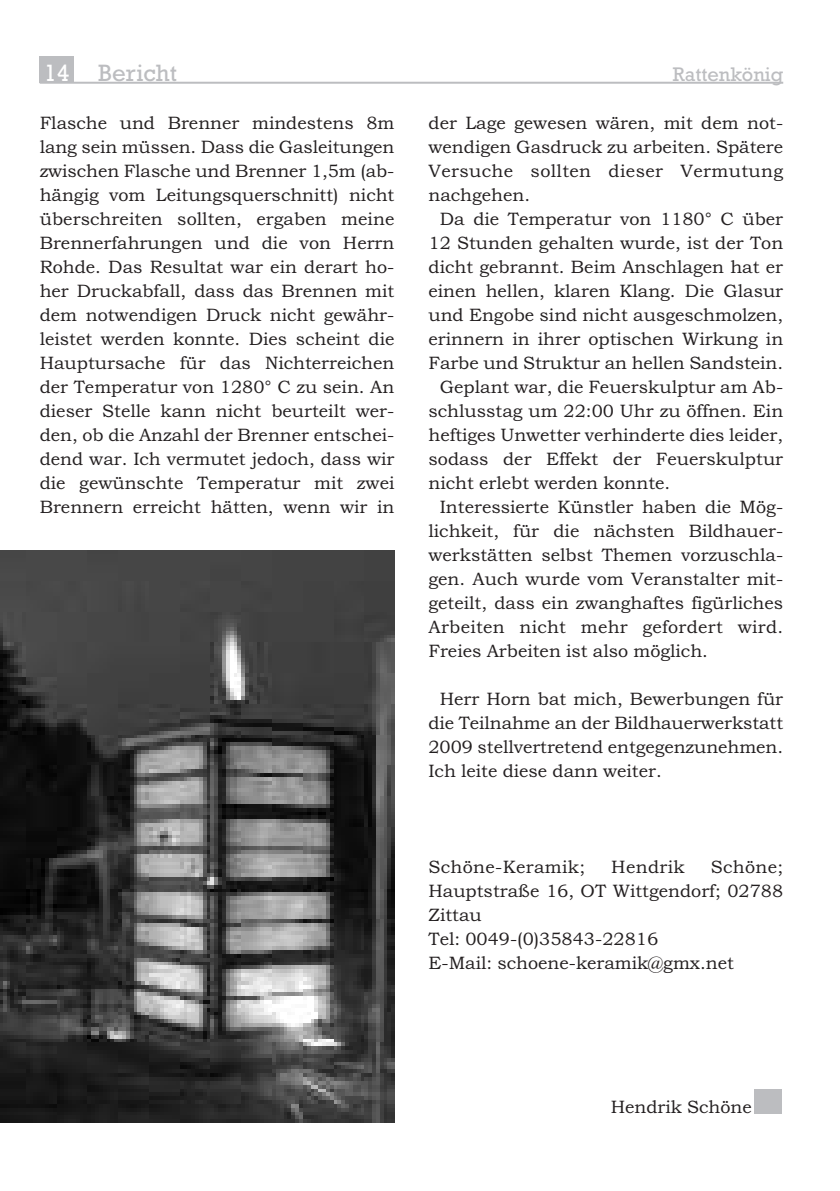
<style>
.page{position:relative;width:840px;height:1191px;background:#fff}
.page>*{position:absolute;margin:0;border:0;box-sizing:border-box;transform-origin:0 0}
.t1{font:24px "Rockwell";color:#bcbdc0}
.t2{font:20px "Rockwell";color:#bcbdc0}
.t3{font:18px/24px "Bookman Old Style";color:#231f20;text-align:justify}
.t4{font:18px "Bookman Old Style";letter-spacing:.02em;color:#231f20}
.s1{color:#fff}
</style>
<div class="page">
<hr style="left:40px;top:82px;width:742px;height:2px;background:#bcbdc0">
<div style="left:40px;top:57px;width:34px;height:26px;background:#bcbdc0"></div>
<div style="left:753px;top:1089px;width:27px;height:24px;background:#bcbdc0"></div>
<img style="left:0;top:551px;width:394px;height:572px">
<h1 class="t1" style="left:44px;top:58px;width:135px"><span class="s1">14</span> Bericht</h1>
<p class="t2" style="left:672px;top:62px;width:112px">Rattenkönig</p>
<p class="t3" style="left:40px;top:110px;width:356px">Flasche und Brenner mindestens 8m lang sein müssen. Dass die Gasleitungen zwischen Flasche und Brenner 1,5m (ab&shy;hängig vom Leitungsquerschnitt) nicht überschreiten sollten, ergaben meine Brennerfahrungen und die von Herrn Rohde. Das Resultat war ein derart ho&shy;her Druckabfall, dass das Brennen mit dem notwendigen Druck nicht gewähr&shy;leistet werden konnte. Dies scheint die Hauptursache für das Nichterreichen der Temperatur von 1280° C zu sein. An dieser Stelle kann nicht beurteilt wer&shy;den, ob die Anzahl der Brenner entschei&shy;dend war. Ich vermutet jedoch, dass wir die gewünschte Temperatur mit zwei Brennern erreicht hätten, wenn wir in</p>
<p class="t3" style="left:428px;top:110px;width:356px">der Lage gewesen wären, mit dem not&shy;wendigen Gasdruck zu arbeiten. Spätere Versuche sollten dieser Vermutung nachgehen.</p>
<p class="t3" style="left:439px;top:206px;width:344px">Da die Temperatur von 1180° C über</p>
<p class="t3" style="left:428px;top:230px;width:356px">12 Stunden gehalten wurde, ist der Ton</p>
<p class="t3" style="left:428px;top:254px;width:356px">dicht gebrannt. Beim Anschlagen hat er</p>
<p class="t3" style="left:428px;top:278px;width:356px">einen hellen, klaren Klang. Die Glasur</p>
<p class="t3" style="left:428px;top:302px;width:356px">und Engobe sind nicht ausgeschmolzen,</p>
<p class="t3" style="left:428px;top:326px;width:356px">erinnern in ihrer optischen Wirkung in</p>
<p class="t3" style="left:428px;top:350px;width:356px">Farbe und Struktur an hellen Sandstein.</p>
<p class="t3" style="left:439px;top:374px;width:344px">Geplant war, die Feuerskulptur am Ab-</p>
<p class="t3" style="left:428px;top:398px;width:356px">schlusstag um 22:00 Uhr zu öffnen. Ein</p>
<p class="t3" style="left:428px;top:422px;width:356px">heftiges Unwetter verhinderte dies leider,</p>
<p class="t3" style="left:428px;top:446px;width:356px">sodass der Effekt der Feuerskulptur</p>
<p class="t3" style="left:428px;top:470px;width:243px">nicht erlebt werden konnte.</p>
<p class="t3" style="left:439px;top:494px;width:344px">Interessierte Künstler haben die Mög-</p>
<p class="t3" style="left:428px;top:518px;width:356px">lichkeit, für die nächsten Bildhauer-</p>
<p class="t3" style="left:428px;top:542px;width:356px">werkstätten selbst Themen vorzuschla-</p>
<p class="t3" style="left:428px;top:566px;width:356px">gen. Auch wurde vom Veranstalter mit-</p>
<p class="t3" style="left:428px;top:590px;width:356px">geteilt, dass ein zwanghaftes figürliches</p>
<p class="t3" style="left:428px;top:614px;width:356px">Arbeiten nicht mehr gefordert wird.</p>
<p class="t3" style="left:428px;top:638px;width:281px">Freies Arbeiten ist also möglich.</p>
<p class="t3" style="left:428px;top:686px;width:356px;text-indent:11px">Herr Horn bat mich, Bewerbungen für die Teilnahme an der Bildhauerwerkstatt 2009 stellvertretend entgegenzunehmen.<br>Ich leite diese dann weiter.</p>
<p class="t3" style="left:428px;top:854px;width:356px;text-align:left;text-indent:282px">Schöne;<br>Hauptstraße 16, OT Wittgendorf; 02788<br>Zittau<br>Tel: 0049-(0)35843-22816<br>E-Mail: schoene-keramik@gmx.net</p>
<p class="t4" style="left:428px;top:856px;width:158px">Schöne-Keramik;</p>
<p class="t4" style="left:611px;top:856px;width:75px">Hendrik</p>
<p class="t3" style="left:610px;top:1094px;width:142px">Hendrik Schöne</p>
</div>
